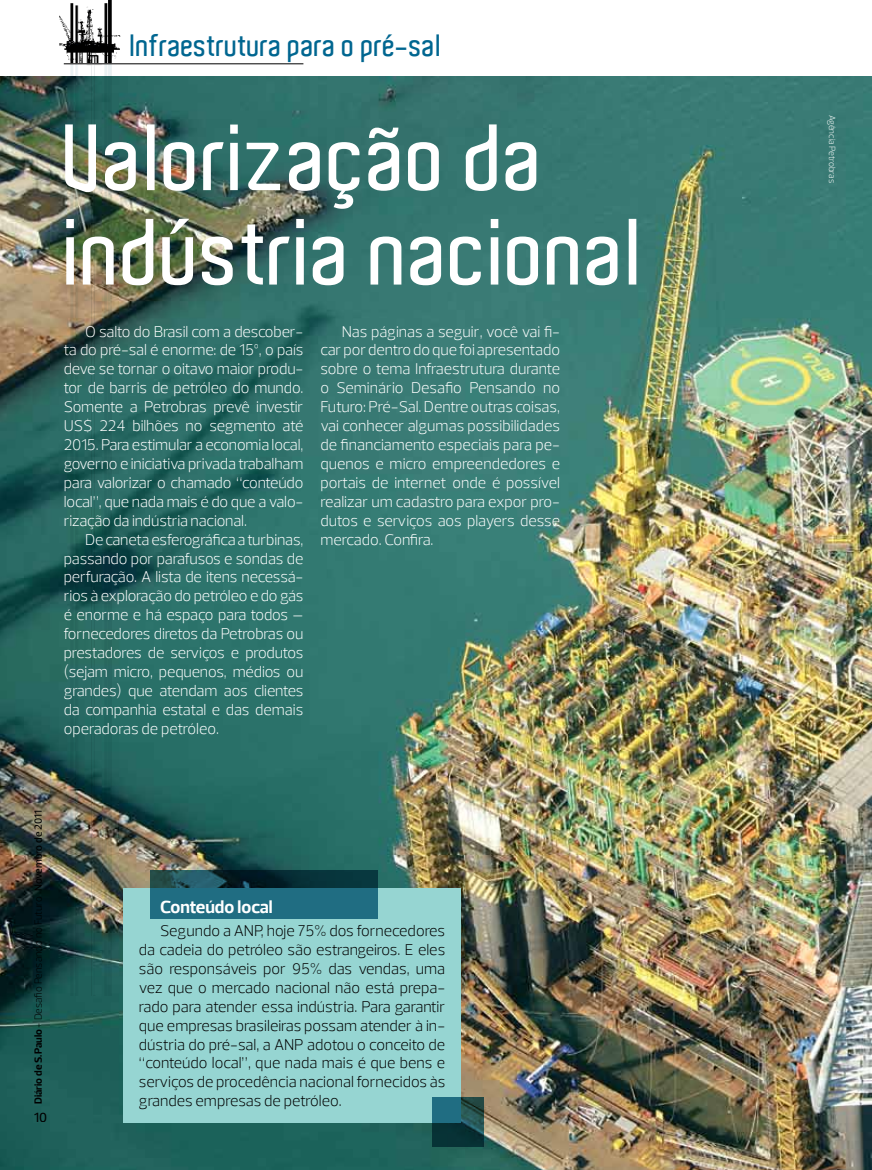
<style>
.page{position:relative;width:872px;height:1170px;background:#fff}
.page>*{position:absolute;margin:0;border:0;box-sizing:border-box;transform-origin:0 0}
.t1{font:600 90.6px/94.3px "Aldo";color:#fff}
.t2{font:600 30px "Aldo";color:#006690}
.t3{font:700 18px "Prelo";color:#fff}
.t4{font:300 15.75px/18.9px "Prelo";letter-spacing:-.01em;color:#fff;text-align:justify}
.t5{font:300 15.75px/18.9px "Prelo";color:#000;text-align:justify}
.t6{font:500 13.5px "Prelo";color:#000}
.t7{font:300 10.5px "Prelo";color:#000}
.t8{font:300 9px "Prelo";letter-spacing:-.02em;color:#fff}
.s1{font-weight:700}
.s2{font-weight:500}
</style>
<div class="page">
<img style="left:54px;top:0;width:77px;height:77px">
<img style="left:0;top:77px;width:872px;height:1092px">
<hr style="left:64px;top:63px;width:239px;height:1px;background:#000">
<div style="left:123px;top:888px;width:338px;height:233px;background:#96d5d2"></div>
<svg style="left:151px;top:870px;width:227px;height:48px;background:#195868"></svg>
<svg style="left:432px;top:1097px;width:51px;height:49px;background:#164b52"></svg>
<h2 class="t2" style="left:131px;top:28px;width:312px">Infraestrutura para o pré-sal</h2>
<h1 class="t1" style="left:65px;top:111px;width:581px">Valorização da indústria nacional</h1>
<p class="t4" style="left:64px;top:322px;width:241px;text-indent:21px">O salto do Brasil com a descober&shy;ta do pré-sal é enorme: de 15º, o país deve se tornar o oitavo maior produ&shy;tor de barris de petróleo do mundo.<br>Somente a Petrobras prevê investir US$ 224 bilhões no segmento até 2015. Para estimular a economia local, governo e iniciativa privada trabalham para valorizar o chamado “conteúdo local”, que nada mais é do que a valo&shy;rização da indústria nacional.</p>
<p class="t4" style="left:64px;top:530px;width:241px;text-indent:21px">De caneta esferográfica a turbinas, passando por parafusos e sondas de perfuração. A lista de itens necessá&shy;rios à exploração do petróleo e do gás é enorme e há espaço para todos – fornecedores diretos da Petrobras ou prestadores de serviços e produtos (sejam micro, pequenos, médios ou grandes) que atendam aos clientes da companhia estatal e das demais operadoras de petróleo.</p>
<p class="t4" style="left:320px;top:322px;width:241px;text-indent:21px">Nas páginas a seguir, você vai fi&shy;car por dentro do que foi apresentado sobre o tema Infraestrutura durante o Seminário Desafio Pensando no Futuro: Pré-Sal. Dentre outras coisas, vai conhecer algumas possibilidades de financiamento especiais para pe&shy;quenos e micro empreendedores e portais de internet onde é possível realizar um cadastro para expor pro&shy;dutos e serviços aos players desse mercado. Confira.</p>
<p class="t7" style="left:32px;top:1103px;width:295px;rotate:-90deg"><span class="s1">Diário de S.Paulo</span> - Desafio Pensando no Futuro <span class="s2">Novembro de 2011</span></p>
<p class="t6" style="left:34px;top:1108px;width:14px">10</p>
<p class="t3" style="left:160px;top:895px;width:114px">Conteúdo local</p>
<p class="t5" style="left:139px;top:921px;width:308px;text-indent:21px">Segundo a ANP, hoje 75% dos fornecedores da cadeia do petróleo são estrangeiros. E eles são responsáveis por 95% das vendas, uma vez que o mercado nacional não está prepa&shy;rado para atender essa indústria. Para garantir que empresas brasileiras possam atender à in&shy;dústria do pré-sal, a ANP adotou o conceito de “conteúdo local”, que nada mais é que bens e serviços de procedência nacional fornecidos às grandes empresas de petróleo.</p>
<p class="t8" style="left:837px;top:114px;width:70px;rotate:90deg">Agência Petrobras</p>
</div>
